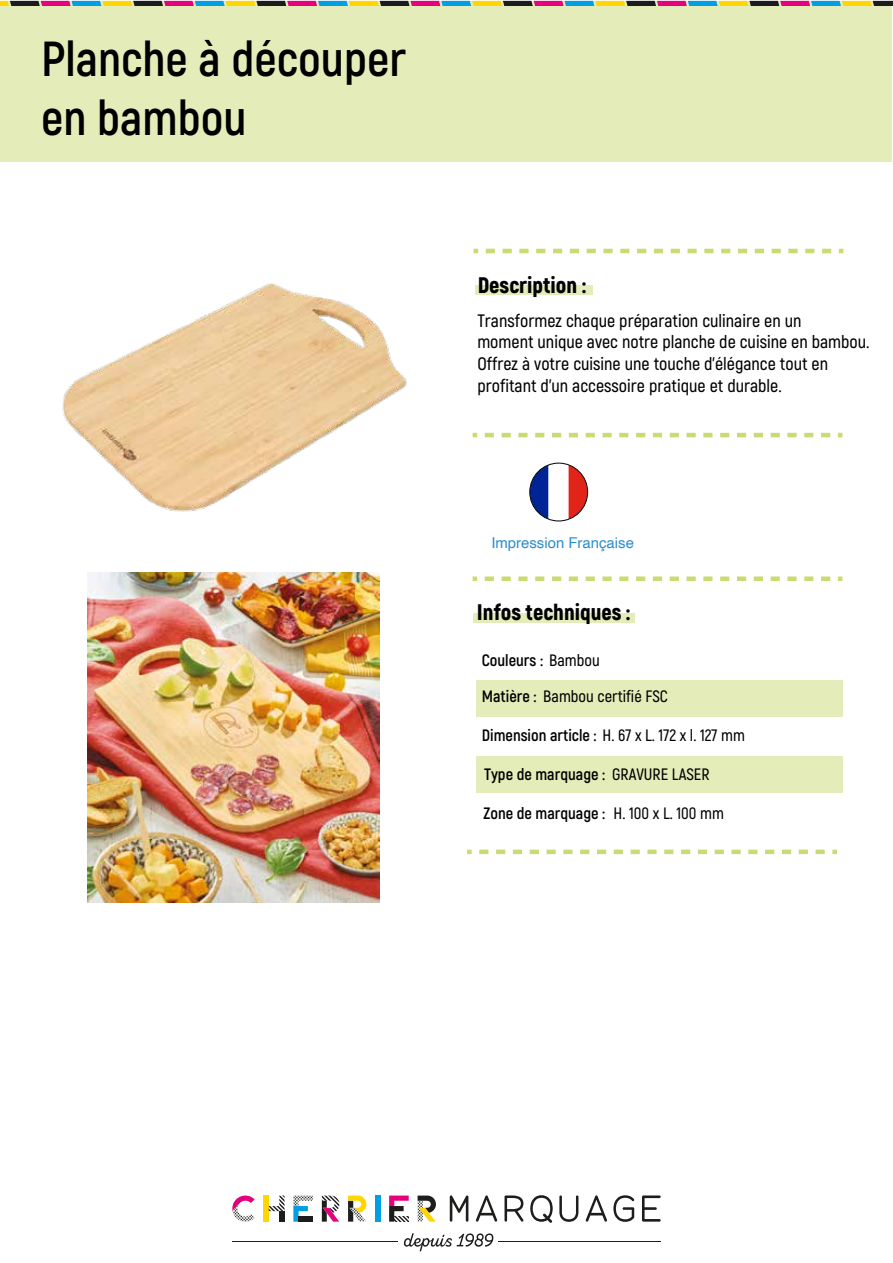
<style>
.page{position:relative;width:893px;height:1263px;background:#fff}
.page>*{position:absolute;margin:0;border:0;box-sizing:border-box;transform-origin:0 0}
.t1{font:700 49.2px/58.9px "Akrobat";color:#000}
.t2{font:900 22.5px "Akrobat";color:#000}
.t3{font:600 18px/21.6px "Akrobat";color:#000}
.t4{font:700 16.5px "Akrobat";color:#000}
.t5{font:600 16.5px "Akrobat";color:#000}
.t6{font:14.85px "Helvetica";color:#2c8dcd}
.s1{font-weight:600}
.s2{font-weight:700}
</style>
<div class="page">
<div style="left:0;top:1px;width:892px;height:161px;background:#e4edb9"></div>
<svg style="left:0;top:1px;width:893px;height:5px;background:#866d63"></svg>
<svg style="left:232px;top:1195px;width:23px;height:26px"></svg>
<svg style="left:293px;top:1195px;width:20px;height:26px"></svg>
<svg style="left:389px;top:1195px;width:20px;height:26px"></svg>
<div style="left:375px;top:1195px;width:5px;height:26px;background:#009ee2"></div>
<div style="left:263px;top:1195px;width:6px;height:26px;background:#ffd600"></div>
<div style="left:279px;top:1211px;width:5px;height:10px;background:#1d1d1b"></div>
<svg style="left:269px;top:1195px;width:15px;height:16px"></svg>
<svg style="left:322px;top:1195px;width:17px;height:26px"></svg>
<svg style="left:348px;top:1195px;width:18px;height:26px"></svg>
<svg style="left:418px;top:1195px;width:18px;height:26px"></svg>
<svg style="left:450px;top:1195px;width:18px;height:26px"></svg>
<svg style="left:476px;top:1195px;width:21px;height:26px"></svg>
<svg style="left:504px;top:1195px;width:19px;height:26px"></svg>
<svg style="left:530px;top:1195px;width:23px;height:28px"></svg>
<svg style="left:559px;top:1195px;width:19px;height:27px"></svg>
<svg style="left:586px;top:1195px;width:21px;height:26px"></svg>
<svg style="left:613px;top:1195px;width:21px;height:27px"></svg>
<svg style="left:642px;top:1195px;width:19px;height:26px"></svg>
<svg style="left:404px;top:1233px;width:89px;height:18px"></svg>
<hr style="left:232px;top:1241px;width:166px;height:1px;background:#1d1d1b">
<hr style="left:498px;top:1241px;width:163px;height:1px;background:#1d1d1b">
<img style="left:62px;top:283px;width:345px;height:304px">
<div style="left:476px;top:680px;width:366px;height:36px;background:#e4edb9"></div>
<div style="left:476px;top:757px;width:366px;height:36px;background:#e4edb9"></div>
<img style="left:88px;top:573px;width:291px;height:329px">
<div style="left:475px;top:285px;width:118px;height:10px;background:#e4edb9"></div>
<svg style="left:473px;top:433px;width:4px;height:4px"></svg>
<svg style="left:485px;top:433px;width:357px;height:4px"></svg>
<svg style="left:474px;top:249px;width:4px;height:4px"></svg>
<svg style="left:486px;top:249px;width:357px;height:4px"></svg>
<div style="left:474px;top:613px;width:161px;height:9px;background:#e4edb9"></div>
<svg style="left:473px;top:576px;width:4px;height:5px"></svg>
<svg style="left:485px;top:576px;width:357px;height:5px"></svg>
<svg style="left:467px;top:849px;width:5px;height:5px"></svg>
<svg style="left:479px;top:849px;width:358px;height:5px"></svg>
<svg style="left:530px;top:463px;width:57px;height:58px"></svg>
<div style="left:529px;top:463px;width:59px;height:58px;border:1px solid #000;border-radius:50%"></div>
<h1 class="t1" style="left:41px;top:29px;width:366px">Planche à découper en bambou</h1>
<p class="t2" style="left:478px;top:270px;width:109px">Description :</p>
<p class="t3" style="left:477px;top:310px;width:394px">Transformez chaque préparation culinaire en un<br>moment unique avec notre planche de cuisine en bambou.<br>Offrez à votre cuisine une touche d’élégance tout en profitant d’un accessoire pratique et durable.</p>
<p class="t6" style="left:491px;top:531px;width:144px">Impression Française</p>
<p class="t2" style="left:477px;top:598px;width:155px">Infos techniques :</p>
<p class="t4" style="left:482px;top:650px;width:119px">Couleurs : <span class="s1">Bambou</span></p>
<p class="t5" style="left:482px;top:687px;width:188px"><span class="s2">Matière :</span> Bambou certifié FSC</p>
<p class="t5" style="left:482px;top:725px;width:265px"><span class="s2">Dimension article :</span> H. 67 x L. 172 x l. 127 mm</p>
<p class="t4" style="left:484px;top:764px;width:227px">Type de marquage : <span class="s1">GRAVURE LASER</span></p>
<p class="t4" style="left:483px;top:803px;width:242px">Zone de marquage : <span class="s1">H. 100 x L. 100 mm</span></p>
</div>
